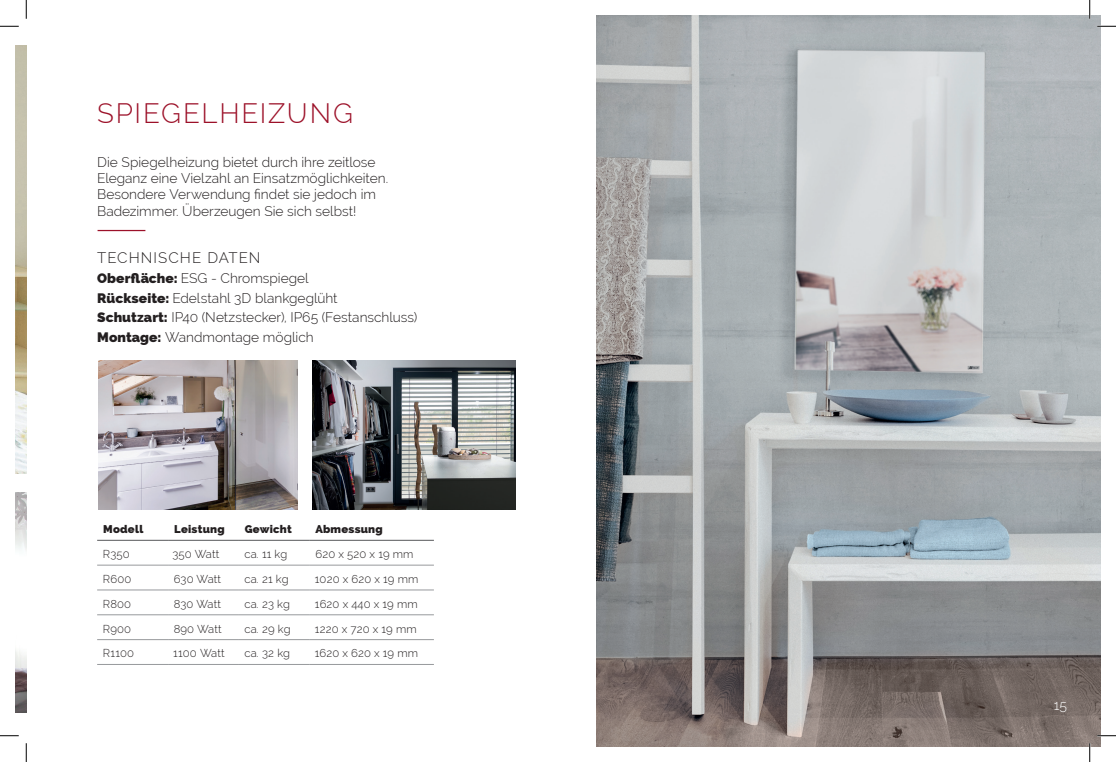
<style>
.page{position:relative;width:1116px;height:762px;background:#fff}
.page>*{position:absolute;margin:0;border:0;box-sizing:border-box;transform-origin:0 0}
.t1{font:300 27.5px "Raleway";letter-spacing:.065em;color:#9c1129}
.t2{font:300 15px "Raleway";letter-spacing:.065em;color:#231f20}
.t3{font:300 13.75px/16.2px "Raleway";color:#231f20}
.t4{font:300 13.75px "Raleway";color:#fff}
.t5{font:300 11.25px "Raleway";letter-spacing:.01em;color:#231f20}
.t6{font:800 11.25px "Raleway";letter-spacing:.02em;color:#231f20}
.s1{font-weight:800}
</style>
<div class="page">
<img style="left:16px;top:492px;width:11px;height:220px">
<img style="left:16px;top:45px;width:10px;height:428px">
<hr style="left:97px;top:564px;width:71px;height:1px;background:#97999c">
<hr style="left:168px;top:564px;width:71px;height:1px;background:#97999c">
<hr style="left:239px;top:564px;width:71px;height:1px;background:#97999c">
<hr style="left:310px;top:564px;width:124px;height:1px;background:#97999c">
<hr style="left:97px;top:589px;width:71px;height:1px;background:#97999c">
<hr style="left:168px;top:589px;width:71px;height:1px;background:#97999c">
<hr style="left:239px;top:589px;width:71px;height:1px;background:#97999c">
<hr style="left:310px;top:589px;width:124px;height:1px;background:#97999c">
<hr style="left:97px;top:614px;width:71px;height:1px;background:#97999c">
<hr style="left:168px;top:614px;width:71px;height:1px;background:#97999c">
<hr style="left:239px;top:614px;width:71px;height:1px;background:#97999c">
<hr style="left:310px;top:614px;width:124px;height:1px;background:#97999c">
<hr style="left:97px;top:639px;width:71px;height:1px;background:#97999c">
<hr style="left:168px;top:639px;width:71px;height:1px;background:#97999c">
<hr style="left:239px;top:639px;width:71px;height:1px;background:#97999c">
<hr style="left:310px;top:639px;width:124px;height:1px;background:#97999c">
<hr style="left:97px;top:663px;width:71px;height:1px;background:#97999c">
<hr style="left:168px;top:663px;width:71px;height:1px;background:#97999c">
<hr style="left:239px;top:663px;width:71px;height:1px;background:#97999c">
<hr style="left:310px;top:663px;width:124px;height:1px;background:#97999c">
<hr style="left:97px;top:539px;width:71px;height:1px;background:#57585a">
<hr style="left:168px;top:539px;width:71px;height:1px;background:#57585a">
<hr style="left:239px;top:539px;width:71px;height:1px;background:#57585a">
<hr style="left:310px;top:539px;width:124px;height:1px;background:#57585a">
<hr style="left:98px;top:230px;width:47px;height:1px;background:#9c1129">
<img style="left:596px;top:16px;width:504px;height:730px">
<img style="left:99px;top:360px;width:199px;height:149px">
<img style="left:312px;top:360px;width:203px;height:149px">
<svg style="left:0;top:25px;width:19px;height:2px"></svg>
<svg style="left:1097px;top:25px;width:18px;height:2px"></svg>
<svg style="left:0;top:735px;width:19px;height:1px"></svg>
<svg style="left:1097px;top:734px;width:18px;height:2px"></svg>
<svg style="left:25px;top:0;width:2px;height:19px"></svg>
<svg style="left:25px;top:743px;width:2px;height:18px"></svg>
<svg style="left:1088px;top:0;width:2px;height:19px"></svg>
<svg style="left:1088px;top:742px;width:2px;height:19px"></svg>
<h1 class="t1" style="left:97px;top:97px;width:257px">SPIEGELHEIZUNG</h1>
<p class="t3" style="left:97px;top:154px;width:292px">Die Spiegelheizung bietet durch ihre zeitlose Eleganz eine Vielzahl an Einsatzmöglichkeiten.<br>Besondere Verwendung findet sie jedoch im Badezimmer. Überzeugen Sie sich selbst!</p>
<p class="t2" style="left:97px;top:249px;width:165px">TECHNISCHE DATEN</p>
<p class="t3" style="left:97px;top:268px;width:322px;line-height:19.8px"><span class="s1">Oberfläche:</span> ESG - Chromspiegel<br><span class="s1">Rückseite:</span> Edelstahl 3D blankgeglüht<br><span class="s1">Schutzart:</span> IP40 (Netzstecker), IP65 (Festanschluss)<br><span class="s1">Montage:</span> Wandmontage möglich</p>
<p class="t6" style="left:103px;top:522px;width:42px">Modell</p>
<p class="t6" style="left:174px;top:522px;width:52px">Leistung</p>
<p class="t6" style="left:245px;top:522px;width:49px">Gewicht</p>
<p class="t6" style="left:315px;top:522px;width:69px">Abmessung</p>
<p class="t5" style="left:103px;top:547px;width:28px">R350</p>
<p class="t5" style="left:173px;top:547px;width:48px">350 Watt</p>
<p class="t5" style="left:244px;top:547px;width:44px">ca. 11 kg</p>
<p class="t5" style="left:315px;top:547px;width:99px">620 x 520 x 19 mm</p>
<p class="t5" style="left:103px;top:572px;width:30px">R600</p>
<p class="t5" style="left:174px;top:572px;width:49px">630 Watt</p>
<p class="t5" style="left:244px;top:572px;width:46px">ca. 21 kg</p>
<p class="t5" style="left:315px;top:572px;width:105px">1020 x 620 x 19 mm</p>
<p class="t5" style="left:103px;top:596px;width:30px">R800</p>
<p class="t5" style="left:174px;top:596px;width:49px">830 Watt</p>
<p class="t5" style="left:244px;top:596px;width:47px">ca. 23 kg</p>
<p class="t5" style="left:315px;top:596px;width:104px">1620 x 440 x 19 mm</p>
<p class="t5" style="left:103px;top:621px;width:30px">R900</p>
<p class="t5" style="left:174px;top:621px;width:49px">890 Watt</p>
<p class="t5" style="left:244px;top:621px;width:48px">ca. 29 kg</p>
<p class="t5" style="left:315px;top:621px;width:103px">1220 x 720 x 19 mm</p>
<p class="t5" style="left:103px;top:646px;width:33px">R1100</p>
<p class="t5" style="left:173px;top:646px;width:53px">1100 Watt</p>
<p class="t5" style="left:244px;top:646px;width:47px">ca. 32 kg</p>
<p class="t5" style="left:315px;top:646px;width:105px">1620 x 620 x 19 mm</p>
<p class="t4" style="left:1053px;top:696px;width:15px">15</p>
</div>
